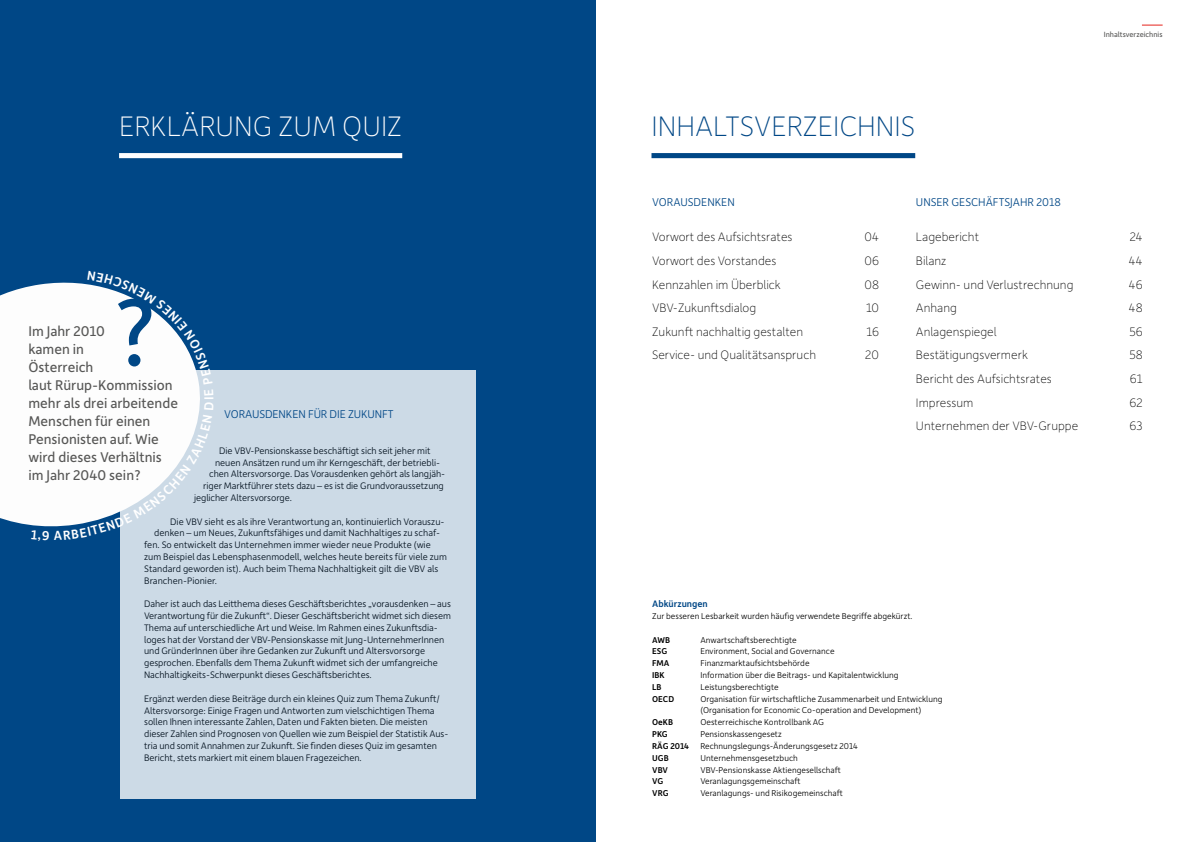
<style>
.page{position:relative;width:1191px;height:842px;background:#fff}
.page>*{position:absolute;margin:0;border:0;box-sizing:border-box;transform-origin:0 0}
.t1{font:101px "Depot New";color:#004786}
.t2{font:100 30px "Depot New";color:#004786}
.t3{font:100 30px "Depot New";color:#fff}
.t4{font:15px/18px "Depot New";color:#575756}
.t5{font:500 13.9px "Depot New";color:#fff}
.t6{font:100 13px "Depot New";color:#000}
.t7{font:300 12px "Depot New";letter-spacing:-.005em;color:#004786}
.t8{font:300 10px/11.8px "Depot New";letter-spacing:-.005em;color:#000}
.t9{font:500 10px "Depot New";color:#004786}
.t10{font:300 9px/11.8px "Depot New";color:#000}
.t11{font:500 9px "Depot New";color:#000}
.t12{font:8px "Depot New";color:#575756}
.s1{font-weight:500}
</style>
<div class="page">
<div style="left:0;top:0;width:595px;height:842px;background:#004786"></div>
<div style="left:120px;top:370px;width:355px;height:429px;background:#ccdae6"></div>
<div style="left:0;top:282px;width:200px;height:243px;background:#fdfdfd"></div>
<svg style="left:1142px;top:25px;width:20px;height:1px"></svg>
<div style="left:119px;top:153px;width:283px;height:5px;background:#fff"></div>
<div style="left:651px;top:153px;width:264px;height:5px;background:#004786"></div>
<svg style="left:31px;top:402px;width:169px;height:125px"></svg>
<svg style="left:87px;top:282px;width:113px;height:113px"></svg>
<h2 class="t3" style="left:119px;top:106px;width:285px">Erklärung zum Quiz</h2>
<h1 class="t1" style="left:112px;top:266px;width:45px">?</h1>
<h3 class="t4" style="left:28px;top:322px;width:151px">Im Jahr 2010<br>kamen in<br>Österreich<br>laut Rürup-Kommission mehr als drei arbeitende<br>Menschen für einen<br>Pensionisten auf. Wie wird dieses Verhältnis im Jahr 2040 sein?</h3>
<h3 class="t5" style="left:200px;top:400px;width:3px;rotate:-90deg">i</h3>
<p class="t7" style="left:224px;top:407px;width:171px">Vorausdenken für die Zukunft</p>
<p class="t8" style="left:219px;top:444px;width:213px">Die VBV-Pensionskasse beschäftigt sich seit jeher mit</p>
<p class="t8" style="left:215px;top:456px;width:226px">neuen Ansätzen rund um ihr Kerngeschäft, der betriebli-</p>
<p class="t8" style="left:209px;top:468px;width:238px">chen Altersvorsorge. Das Vorausdenken gehört als langjäh-</p>
<p class="t8" style="left:203px;top:480px;width:242px">riger Marktführer stets dazu – es ist die Grundvoraussetzung</p>
<p class="t8" style="left:194px;top:491px;width:99px">jeglicher Altersvorsorge.</p>
<p class="t8" style="left:170px;top:515px;width:276px">Die VBV sieht es als ihre Verantwortung an, kontinuierlich Vorauszu-</p>
<p class="t8" style="left:154px;top:527px;width:287px">denken – um Neues, Zukunftsfähiges und damit Nachhaltiges zu schaf-</p>
<p class="t8" style="left:144px;top:539px;width:288px">fen. So entwickelt das U nternehmen immer wieder neue Produkte (wie</p>
<p class="t8" style="left:144px;top:550px;width:304px">zum Beispiel das Lebensphasenmodell, welches heute bereits für viele zum</p>
<p class="t8" style="left:144px;top:562px;width:296px">Standard geworden ist). Auch beim Thema Nachhaltigkeit gilt die VBV als</p>
<p class="t8" style="left:144px;top:574px;width:74px">Branchen-Pionier.</p>
<p class="t8" style="left:144px;top:598px;width:308px">Daher ist auch das Leitthema dieses Geschäftsberichtes „vorausdenken – aus Verantwortung für die Zukunft“. Dieser Geschäftsbericht widmet sich diesem Thema auf unterschiedliche Art und Weise. I m Rahmen eines Zukunftsdia&shy;loges hat der Vorstand der VBV-Pensionskasse mit Jung-U nternehmerI nnen und GründerI nnen über ihre Gedanken zur Zukunft und Altersvorsorge gesprochen. Ebenfalls dem Thema Zukunft widmet sich der umfangreiche Nachhaltigkeits-Schwerpunkt dieses Geschäftsberichtes.</p>
<p class="t8" style="left:144px;top:692px;width:306px">Ergänzt werden diese Beiträge durch ein kleines Quiz zum Thema Zukunft/ Altersvorsorge: Einige Fragen und Antworten zum vielschichtigen Thema sollen I hnen interessante Zahlen, Daten und Fakten bieten. Die meisten dieser Zahlen sind Prognosen von Quellen wie zum Beispiel der Statistik Aus&shy;tria und somit Annahmen zur Zukunft. Sie finden dieses Quiz im gesamten Bericht, stets markiert mit einem blauen Fragezeichen.</p>
<h2 class="t2" style="left:651px;top:106px;width:262px">I nhaltsverzeichnis</h2>
<p class="t12" style="left:1103px;top:29px;width:60px">Inhaltsverzeichnis</p>
<p class="t7" style="left:652px;top:194px;width:15px">Vorausde</p>
<p class="t7" style="left:707px;top:194px;width:29px">nken</p>
<h3 class="t6" style="left:652px;top:229px;width:142px">Vorwort des Aufsichtsrates</h3>
<h3 class="t6" style="left:864px;top:229px;width:16px">04</h3>
<h3 class="t6" style="left:652px;top:252px;width:126px">Vorwort des Vorstandes</h3>
<h3 class="t6" style="left:864px;top:252px;width:16px">06</h3>
<h3 class="t6" style="left:652px;top:276px;width:130px">Kennzahlen im Überblick</h3>
<h3 class="t6" style="left:864px;top:276px;width:16px">08</h3>
<h3 class="t6" style="left:652px;top:299px;width:106px">VBV-Zukunftsdialog</h3>
<h3 class="t6" style="left:866px;top:299px;width:14px">10</h3>
<h3 class="t6" style="left:652px;top:323px;width:152px">Zukunft nachhaltig gestalten</h3>
<h3 class="t6" style="left:866px;top:323px;width:14px">16</h3>
<h3 class="t6" style="left:652px;top:347px;width:165px">Service- und Qualitätsanspruch</h3>
<h3 class="t6" style="left:865px;top:347px;width:15px">20</h3>
<p class="t7" style="left:916px;top:194px;width:147px">Unser Geschäftsjahr 2018</p>
<h3 class="t6" style="left:916px;top:229px;width:65px">Lagebericht</h3>
<h3 class="t6" style="left:1129px;top:229px;width:14px">24</h3>
<h3 class="t6" style="left:916px;top:252px;width:32px">Bilanz</h3>
<h3 class="t6" style="left:1128px;top:252px;width:15px">44</h3>
<h3 class="t6" style="left:916px;top:276px;width:159px">Gewinn- und Verlustrechnung</h3>
<h3 class="t6" style="left:1128px;top:276px;width:15px">46</h3>
<h3 class="t6" style="left:916px;top:299px;width:42px">Anhang</h3>
<h3 class="t6" style="left:1128px;top:299px;width:15px">48</h3>
<h3 class="t6" style="left:916px;top:323px;width:82px">Anlagenspiegel</h3>
<h3 class="t6" style="left:1129px;top:323px;width:15px">56</h3>
<h3 class="t6" style="left:916px;top:347px;width:113px">Bestätigungsvermerk</h3>
<h3 class="t6" style="left:1129px;top:347px;width:15px">58</h3>
<h3 class="t6" style="left:916px;top:370px;width:137px">Bericht des Aufsichtsrates</h3>
<h3 class="t6" style="left:1130px;top:370px;width:14px">61</h3>
<h3 class="t6" style="left:916px;top:394px;width:59px">I mpressum</h3>
<h3 class="t6" style="left:1129px;top:394px;width:15px">62</h3>
<h3 class="t6" style="left:916px;top:417px;width:164px">U nternehmen der VBV-Gruppe</h3>
<h3 class="t6" style="left:1129px;top:417px;width:15px">63</h3>
<p class="t9" style="left:652px;top:597px;width:57px">Abkürzungen</p>
<p class="t10" style="left:652px;top:610px;width:262px">Zur besseren Lesbarkeit wurden häufig verwendete Begriffe abgekürzt.</p>
<p class="t11" style="left:652px;top:634px;width:19px">AWB</p>
<p class="t10" style="left:700px;top:633px;width:98px">Anwartschaftsberechtigte</p>
<p class="t11" style="left:652px;top:646px;width:17px">ES G</p>
<p class="t10" style="left:700px;top:645px;width:136px">Environment, Social and Governance</p>
<p class="t11" style="left:652px;top:657px;width:18px">FMA</p>
<p class="t10" style="left:700px;top:657px;width:111px">Finanzmarktaufsichtsbehörde</p>
<p class="t11" style="left:652px;top:669px;width:13px">IBK</p>
<p class="t10" style="left:700px;top:669px;width:200px">Information über die Beitrags- und Kapitalentwicklung</p>
<p class="t11" style="left:652px;top:681px;width:11px">LB</p>
<p class="t10" style="left:700px;top:681px;width:80px">Leistungsberechtigte</p>
<p class="t11" style="left:652px;top:693px;width:22px">OECD</p>
<p class="t10" style="left:700px;top:692px;width:243px">Organisation für wirtschaftliche Zusammenarbeit und Entwicklung (Organisation for Economic Co-operation and Development)</p>
<p class="t11" style="left:652px;top:716px;width:22px">OeKB</p>
<p class="t10" style="left:700px;top:716px;width:125px">Oesterreichische Kontrollbank AG</p>
<p class="t11" style="left:652px;top:728px;width:17px">PKG</p>
<p class="t10" style="left:652px;top:728px;width:207px;text-indent:48px">Pensionskassengesetz<br><span class="s1">RÄG 2014</span> Rechnungslegungs-Änderungsgesetz 2014<br><span class="s1">UGB</span></p>
<p class="t10" style="left:700px;top:751px;width:99px">Unternehmensgesetzbuch</p>
<p class="t11" style="left:652px;top:764px;width:17px">VBV</p>
<p class="t10" style="left:700px;top:763px;width:142px">VBV-Pensionskasse Aktiengesellschaft</p>
<p class="t11" style="left:652px;top:775px;width:13px">VG</p>
<p class="t10" style="left:700px;top:775px;width:102px">Veranlagungsgemeinschaft</p>
<p class="t11" style="left:652px;top:787px;width:18px">VRG</p>
<p class="t10" style="left:700px;top:787px;width:144px">Veranlagungs- und Risikogemeinschaft</p>
</div>
